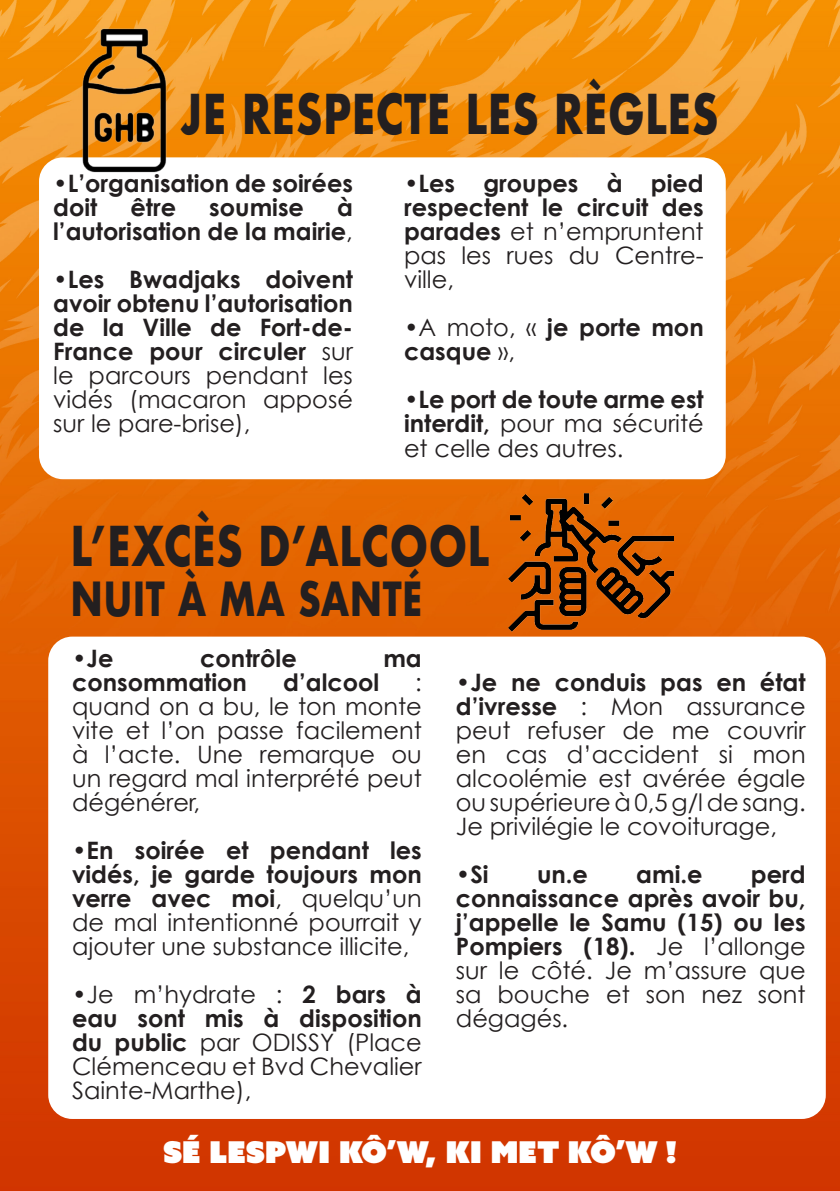
<style>
.page{position:relative;width:840px;height:1191px;background:#fff}
.page>*{position:absolute;margin:0;border:0;box-sizing:border-box;transform-origin:0 0}
.t1{font:700 53.4px "Futura";letter-spacing:.01em;color:#231f20;scale:.78 1}
.t2{font:700 45.8px "Futura";letter-spacing:.01em;color:#231f20;scale:.78 1}
.t3{font:30px "Azo Sans Uber";color:#fff}
.t4{font:24px/24px "Century Gothic";color:#231f20;text-align:justify}
.t5{font:700 24px/24px "Century Gothic";color:#231f20;text-align:justify}
.s1{font-weight:400}
.s2{font-weight:700}
</style>
<div class="page">
<img style="left:0;top:0;width:839px;height:1191px">
<div style="left:39px;top:157px;width:686px;height:322px;background:#fff;border-radius:24px"></div>
<div style="left:48px;top:636px;width:777px;height:483px;background:#fff;border-radius:24px"></div>
<img style="left:22px;top:19px;width:184px;height:172px">
<img style="left:508px;top:488px;width:165px;height:148px">
<p class="t1" style="left:180px;top:75px;width:691px">JE RESPECTE LES RÈGLES</p>
<p class="t5" style="left:53px;top:171px;width:301px"><span class="s1">•</span>L’organisation de soirées doit</p>
<p class="t5" style="left:53px;top:195px;width:301px;text-align:right">à<br>l’autorisation de la mairie<span class="s1">,</span></p>
<p class="t5" style="left:53px;top:267px;width:301px"><span class="s1">•</span>Les Bwadjaks doivent avoir obtenu l’autorisation de la Ville de Fort-de-France pour circuler <span class="s1">sur le parcours pendant les vidés (macaron apposé sur le pare-brise),</span></p>
<p class="t5" style="left:130px;top:195px;width:47px">être</p>
<p class="t5" style="left:209px;top:195px;width:96px">soumise</p>
<p class="t5" style="left:404px;top:171px;width:301px"><span class="s1">•</span>Les groupes à pied respectent le circuit des parades <span class="s1">et n’empruntent pas les rues du Centre&shy;ville,</span></p>
<p class="t5" style="left:404px;top:315px;width:301px"><span class="s1">•A moto, «</span> je porte mon casque <span class="s1">»,</span></p>
<p class="t4" style="left:404px;top:387px;width:301px">•<span class="s2">Le port de toute arme est interdit,</span> pour ma sécurité et celle des autres.</p>
<p class="t1" style="left:71px;top:507px;width:538px">L’EXCÈS D’ALCOOL</p>
<p class="t2" style="left:71px;top:566px;width:452px">NUIT À MA SANTÉ</p>
<p class="t5" style="left:72px;top:645px;width:43px"><span class="s1">•</span>Je</p>
<p class="t5" style="left:200px;top:645px;width:98px">contrôle</p>
<p class="t5" style="left:383px;top:645px;width:40px">ma</p>
<p class="t5" style="left:72px;top:669px;width:176px">consommation</p>
<p class="t5" style="left:283px;top:669px;width:97px">d’alcool</p>
<p class="t4" style="left:72px;top:669px;width:351px;text-indent:343px">: quand on a bu, le ton monte vite et l’on passe facilement à l’acte. Une remarque ou un regard mal interprété peut dégénérer,</p>
<p class="t4" style="left:72px;top:837px;width:351px">•<span class="s2">En soirée et pendant les vidés, je garde toujours mon verre avec moi</span>, quelqu’un de mal intentionné pourrait y ajouter une substance illicite,</p>
<p class="t4" style="left:72px;top:981px;width:351px">•Je m’hydrate : <span class="s2">2 bars à eau sont mis à disposition du public</span> par ODISSY (Place Clémenceau et Bvd Chevalier Sainte-Marthe),</p>
<p class="t4" style="left:455px;top:669px;width:351px">•<span class="s2">Je ne conduis pas en état d’ivresse</span> : Mon assurance peut refuser de me couvrir en cas d’accident si mon alcoolémie est avérée égale ou supérieure à 0,5 g/l de sang.<br>Je privilégie le covoiturage,</p>
<p class="t5" style="left:455px;top:861px;width:34px"><span class="s1">•</span>Si</p>
<p class="t5" style="left:536px;top:861px;width:52px">un.e</p>
<p class="t5" style="left:636px;top:861px;width:68px">ami.e</p>
<p class="t5" style="left:455px;top:861px;width:351px;text-indent:295px">perd connaissance après avoir bu, j’appelle le Samu (15) ou les Pompiers (18). <span class="s1">Je l’allonge sur le côté. Je m’assure que sa bouche et son nez sont dégagés.</span></p>
<p class="t3" style="left:163px;top:1131px;width:515px">SÉ LESPWI KÔ’W, KI MET KÔ’W !</p>
</div>
